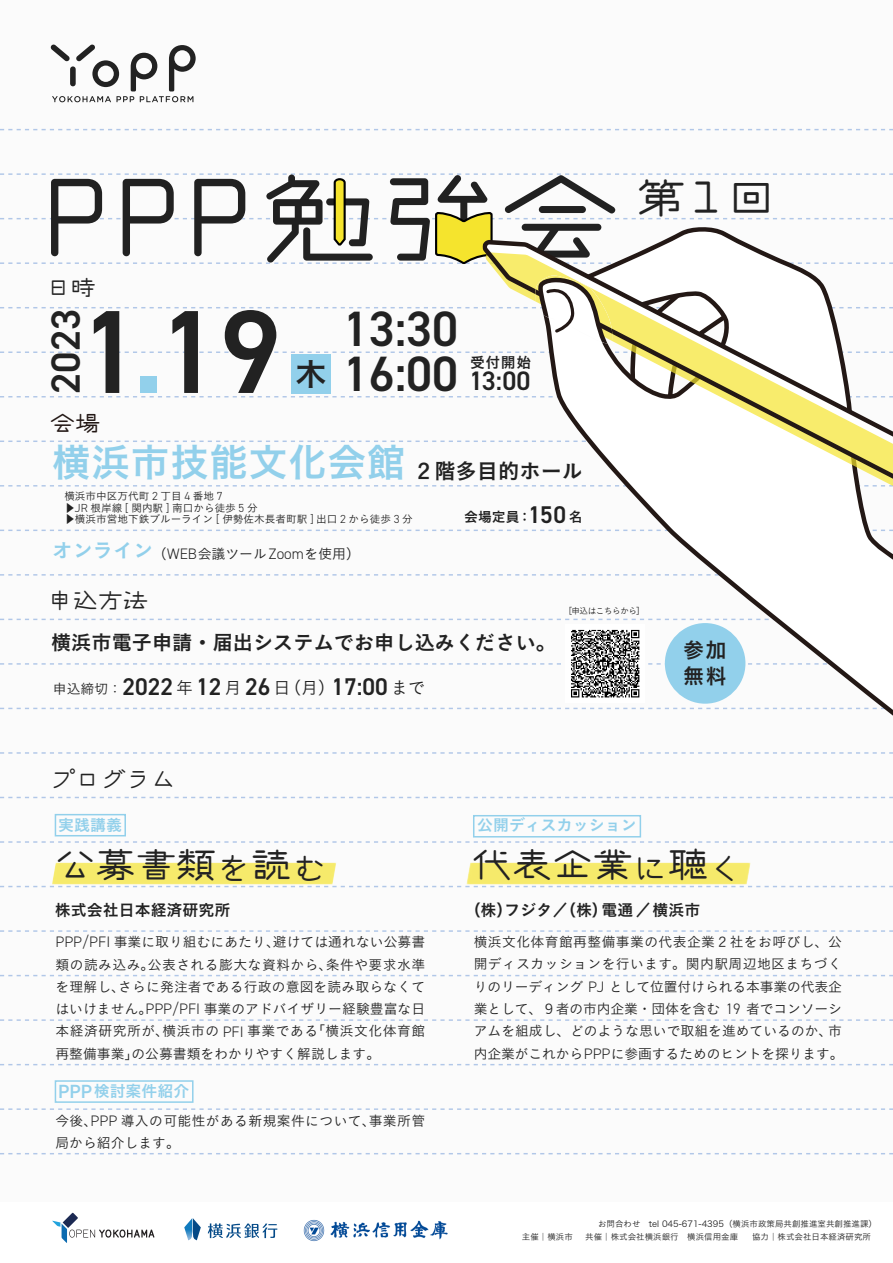
<style>
.page{position:relative;width:893px;height:1263px;background:#fff}
.page>*{position:absolute;margin:0;border:0;box-sizing:border-box;transform-origin:0 0}
.t1{font:600 118.65px "DIN2014";color:#222}
.t2{font:49.95px "VDL Yota G Medium";color:#222}
.t3{font:600 49.8px/45.8px "DIN2014";color:#222}
.t4{font:42.45px "VDL Yota G Medium";color:#222;scale:.95 1}
.t5{font:600 40.8px "DIN2014";color:#222}
.t6{font:39.3px "Koburina Go Std N W6";color:#92d0eb}
.t7{font:31.8px "Koburina Go Std N W6";color:#222}
.t8{font:600 26.85px "DIN2014";color:#222}
.t9{font:26.55px "VDL Yota G Medium";color:#222;scale:.95 1}
.t10{font:26.55px "VDL Yota G Medium";color:#231815;scale:.95 1}
.t11{font:600 24.3px "DIN2014";color:#222}
.t12{font:21.15px/25.3px "Koburina Go Std N W6";color:#222}
.t13{font:20.25px "Koburina Go Std N W6";color:#222}
.t14{font:20.25px "Koburina Go Std N W6";color:#92d0eb}
.t15{font:15.9px "Koburina Go Std N W6";color:#222}
.t16{font:15.9px "Koburina Go Std N W6";color:#92d0eb}
.t17{font:14.85px "Koburina Go Std N W6";color:#222}
.t18{font:13.8px/22.4px "Koburina Go Std N W3";color:#222;text-align:justify}
.t19{font:13.8px/22.4px "Koburina Go Std N W3";letter-spacing:.025em;color:#222}
.t20{font:13.8px "Koburina Go Std N W6";color:#212121}
.t21{font:10.65px/11.7px "Koburina Go Std N W3";color:#212121}
.t22{font:8.55px "Koburina Go Std N W3";color:#222}
.t23{font:8.55px "Koburina Go Std N W3";color:#212121}
.t24{font:8.55px "Koburina Go Std N W3";letter-spacing:-.04em;color:#212121}
.s1{color:#92d0eb}
.s2{font-size:21.3px;color:#222}
.s3{font-family:"DIN2014";font-weight:300;font-size:11.7px}
.s4{font-family:"Koz Go Pr 6 N"}
.s5{font-family:"DIN2014";font-weight:600;font-size:24.3px}
.s6{font-family:"DIN2014";font-weight:300;font-size:15.15px}
.s7{font-family:"Koburina Go Std N W3";font-weight:400;font-size:13.8px}
.s8{font-family:"Koburina Go Std N W3";font-weight:400;font-size:16.95px}
.s9{font-size:37.2px}
.s10{font-family:"DIN2014";font-weight:600;font-size:19.2px}
.s11{font-family:"Hira Kaku Pro W3"}
</style>
<div class="page">
<div style="left:0;top:0;width:893px;height:1202px;background:#fbfbfb"></div>
<svg style="left:0;top:129px;width:893px;height:1px"></svg>
<svg style="left:0;top:441px;width:478px;height:1px"></svg>
<svg style="left:0;top:485px;width:486px;height:1px"></svg>
<svg style="left:0;top:530px;width:536px;height:1px"></svg>
<svg style="left:0;top:574px;width:536px;height:2px"></svg>
<svg style="left:0;top:619px;width:536px;height:1px"></svg>
<svg style="left:0;top:663px;width:536px;height:2px"></svg>
<svg style="left:0;top:708px;width:536px;height:1px"></svg>
<svg style="left:0;top:752px;width:893px;height:2px"></svg>
<svg style="left:0;top:797px;width:893px;height:1px"></svg>
<svg style="left:0;top:841px;width:893px;height:2px"></svg>
<svg style="left:0;top:930px;width:893px;height:2px"></svg>
<svg style="left:0;top:975px;width:893px;height:1px"></svg>
<svg style="left:0;top:1019px;width:893px;height:2px"></svg>
<svg style="left:0;top:1064px;width:893px;height:1px"></svg>
<svg style="left:0;top:1108px;width:893px;height:2px"></svg>
<svg style="left:0;top:1153px;width:893px;height:1px"></svg>
<svg style="left:52px;top:1213px;width:102px;height:30px"></svg>
<svg style="left:208px;top:1223px;width:69px;height:15px"></svg>
<svg style="left:184px;top:1218px;width:17px;height:22px"></svg>
<img style="left:304px;top:1219px;width:144px;height:22px">
<svg style="left:51px;top:44px;width:145px;height:58px"></svg>
<svg style="left:0;top:173px;width:893px;height:91px"></svg>
<div style="left:473px;top:815px;width:168px;height:22px;border:2px solid #92d0eb"></div>
<svg style="left:0;top:863px;width:893px;height:24px"></svg>
<div style="left:55px;top:814px;width:71px;height:22px;border:2px solid #92d0eb"></div>
<div style="left:55px;top:1080px;width:139px;height:23px;border:2px solid #92d0eb"></div>
<svg style="left:537px;top:227px;width:356px;height:489px"></svg>
<svg style="left:486px;top:479px;width:407px;height:8px"></svg>
<svg style="left:482px;top:240px;width:411px;height:239px"></svg>
<svg style="left:0;top:273px;width:893px;height:145px"></svg>
<img style="left:566px;top:624px;width:78px;height:78px">
<h3 class="t9" style="left:46px;top:273px;width:54px">日時</h3>
<h3 class="t5" style="left:39px;top:394px;width:87px;rotate:-90deg">2023</h3>
<h1 class="t1" style="left:79px;top:273px;width:204px">1<span class="s1">.</span>19</h1>
<h3 class="t10" style="left:50px;top:409px;width:54px">会場</h3>
<h3 class="t7" style="left:295px;top:350px;width:33px">木</h3>
<h3 class="t3" style="left:343px;top:304px;width:117px">13:30<br>16:00</h3>
<p class="t17" style="left:470px;top:351px;width:63px">受付開始</p>
<h3 class="t8" style="left:469px;top:363px;width:63px">13:00</h3>
<h3 class="t6" style="left:52px;top:432px;width:533px">横浜市技能文化会館<span class="s2">２階多目的ホール</span></h3>
<p class="t21" style="left:64px;top:490px;width:350px">横浜市中区万代町 <span class="s3">2</span> 丁目 <span class="s3">4</span> 番地 <span class="s3">7<br></span><span class="s4">▶</span><span class="s3">JR</span> 根岸線 <span class="s3">[</span> 関内駅 <span class="s3">]</span> 南口から徒歩 <span class="s3">5</span> 分<br><span class="s4">▶</span>横浜市営地下鉄ブルーライン <span class="s3">[</span> 伊勢佐木長者町駅 <span class="s3">]</span> 出口 <span class="s3">2</span> から徒歩 <span class="s3">3</span> 分</p>
<p class="t20" style="left:464px;top:506px;width:120px">会場定員：<span class="s5">150</span> 名</p>
<h3 class="t14" style="left:52px;top:535px;width:102px">オンライン</h3>
<p class="t18" style="left:153px;top:542px;width:208px">（<span class="s6">WEB</span>会議ツール<span class="s6">Zoom</span>を使用）</p>
<h2 class="t2" style="left:636px;top:172px;width:142px">第1回</h2>
<h3 class="t9" style="left:47px;top:586px;width:107px">申込方法</h3>
<h3 class="t13" style="left:51px;top:627px;width:506px">横浜市電子申請・届出システムでお申し込みください。</h3>
<h3 class="t11" style="left:53px;top:670px;width:374px"><span class="s7">申込締切：</span>2022 <span class="s8">年</span> 12 <span class="s8">月</span> 26 <span class="s8">日（月）</span>17:00 <span class="s8">まで</span></h3>
<p class="t24" style="left:564px;top:604px;width:82px">［申込はこちらから］</p>
<h3 class="t9" style="left:50px;top:766px;width:134px">プログラム</h3>
<p class="t16" style="left:58px;top:813px;width:65px">実践講義</p>
<p class="t16" style="left:477px;top:813px;width:161px">公開ディスカッション</p>
<h3 class="t12" style="left:683px;top:638px;width:45px">参加無料</h3>
<h3 class="t4" style="left:55px;top:843px;width:287px">公募書類<span class="s9">を</span>読<span class="s9">む</span></h3>
<h3 class="t4" style="left:472px;top:843px;width:287px">代表企業<span class="s9">に</span>聴<span class="s9">く</span></h3>
<p class="t15" style="left:55px;top:898px;width:177px">株式会社日本経済研究所</p>
<p class="t15" style="left:465px;top:898px;width:237px">（株）フジタ／（株）電通／横浜市</p>
<p class="t18" style="left:55px;top:931px;width:371px"><span class="s6">PPP/PFI</span> 事業に取り組むにあたり、避けては通れない公募書類の読み込み。公表される膨大な資料から、条件や要求水準を理解し、さらに発注者である行政の意図を読み取らなくてはいけません。<span class="s6">PPP/PFI</span> 事業のアドバイザリー経験豊富な日本経済研究所が、横浜市の <span class="s6">PFI</span> 事業である「横浜文化体育館再整備事業」の公募書類をわかりやすく解説します。</p>
<p class="t16" style="left:58px;top:1079px;width:133px"><span class="s10">PPP</span>検討案件紹介</p>
<p class="t19" style="left:55px;top:1109px;width:371px">今後、<span class="s6">PPP</span> 導入の可能性がある新規案件について、事業所管局から紹介します。</p>
<p class="t18" style="left:474px;top:931px;width:371px;text-align:left">横浜文化体育館再整備事業の代表企業２社をお呼びし、公開ディスカッションを行います。関内駅周辺地区まちづくりのリーディング <span class="s6">PJ</span> として位置付けられる本事業の代表企業として、９者の市内企業・団体を含む <span class="s6">19</span> 者でコンソーシアムを組成し、どのような思いで取組を進めているのか、市内企業がこれから<span class="s6">PPP</span>に参画するためのヒントを探ります。</p>
<p class="t22" style="left:598px;top:1217px;width:44px">お問合わせ</p>
<p class="t22" style="left:649px;top:1217px;width:230px"><span class="s11">tel 045-671-4395</span>（横浜市政策局共創推進室共創推進課）</p>
<p class="t23" style="left:522px;top:1231px;width:53px">主催｜横浜市</p>
<p class="t22" style="left:585px;top:1231px;width:155px">共催｜株式会社横浜銀行　横浜信用金庫</p>
<p class="t23" style="left:752px;top:1231px;width:121px">協力｜株式会社日本経済研究所</p>
</div>
